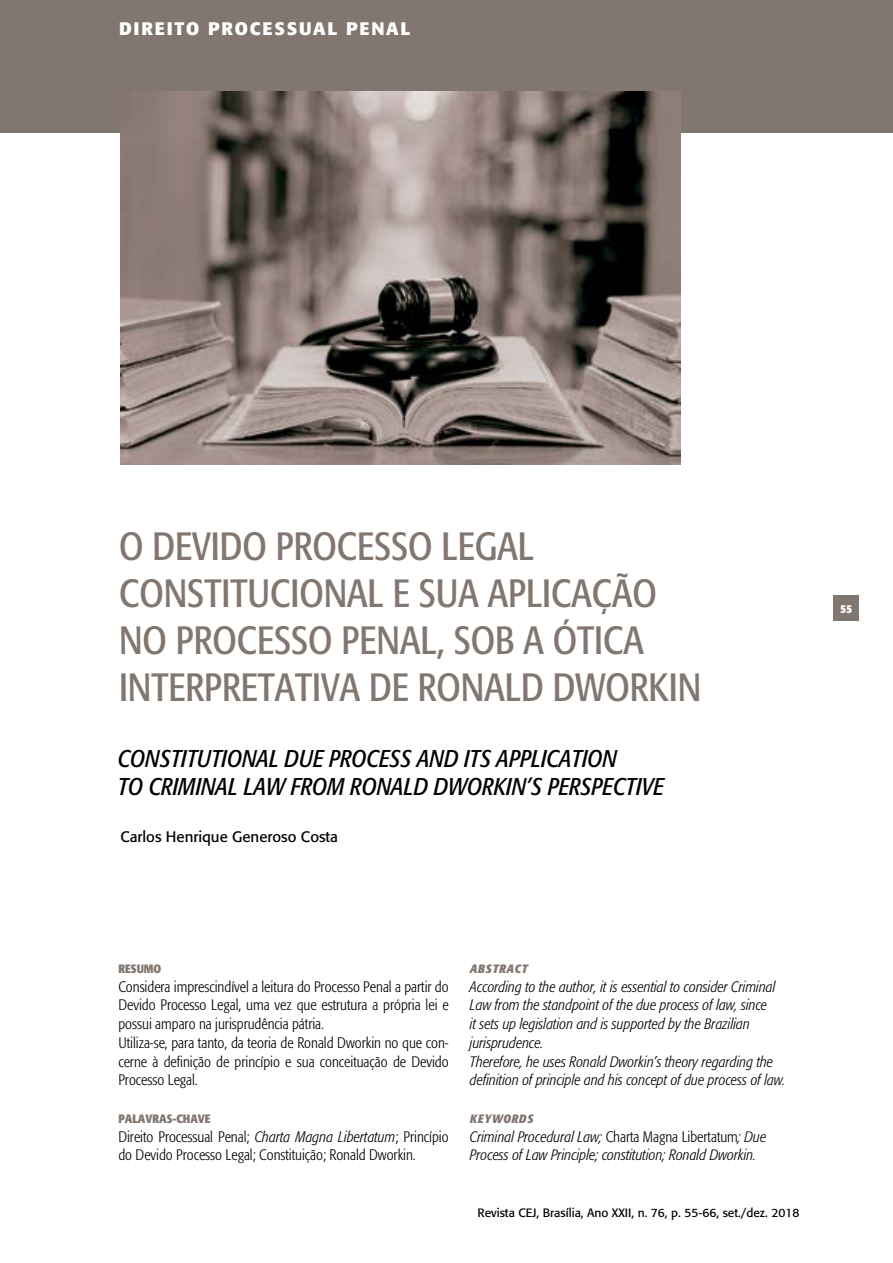
<style>
.page{position:relative;width:893px;height:1263px;background:#fff}
.page>*{position:absolute;margin:0;border:0;box-sizing:border-box;transform-origin:0 0}
.t1{font:condensed 39px/46.8px "Formata";color:#817670}
.t2{font:italic condensed 24px/28.8px "Formata";color:#000}
.t3{font:700 18px "Formata";letter-spacing:.1em;color:#fff}
.t4{font:300 condensed 15px/18.8px "Formata";color:#000}
.t5{font:italic 300 condensed 15px/18.8px "Formata";color:#000}
.t6{font:15px "Formata";color:#000}
.t7{font:12px "Formata";color:#000}
.t8{font:700 condensed 12px "Formata";color:#817670}
.t9{font:italic 700 condensed 12px "Formata";letter-spacing:.05em;color:#817670}
.t10{font:700 condensed 12px "Formata";color:#fff}
.s1{font-style:italic}
.s2{font-style:normal}
</style>
<div class="page">
<div style="left:833px;top:595px;width:26px;height:26px;background:#817670"></div>
<div style="left:0;top:0;width:893px;height:132px;background:#817670"></div>
<img style="left:120px;top:92px;width:560px;height:373px">
<p class="t3" style="left:119px;top:18px;width:293px">DIREITO PROCESSUAL PENAL</p>
<h1 class="t1" style="left:119px;top:523px;width:584px">O DEVIDO PROCESSO LEGAL<br>CONSTITUCIONAL E SUA APLICAÇÃO<br>NO PROCESSO PENAL, SOB A ÓTICA<br>INTERPRETATIVA DE RONALD DWORKIN</h1>
<h2 class="t2" style="left:118px;top:744px;width:548px">CONSTITUTIONAL DUE PROCESS AND ITS APPLICATION<br>TO CRIMINAL LAW FROM RONALD DWORKIN’S PERSPECTIVE</h2>
<p class="t6" style="left:120px;top:827px;width:219px">Carlos Henrique Generoso Costa</p>
<p class="t10" style="left:840px;top:601px;width:13px">55</p>
<p class="t8" style="left:118px;top:961px;width:44px">RESUMO</p>
<p class="t4" style="left:118px;top:977px;width:332px">Considera imprescindível a leitura do Processo Penal a partir do Devido Processo Legal, uma vez que estrutura a própria lei e possui amparo na jurisprudência pátria.<br>Utiliza-se, para tanto, da teoria de Ronald Dworkin no que con&shy;cerne à definição de princípio e sua conceituação de Devido Processo Legal.</p>
<p class="t8" style="left:118px;top:1111px;width:94px">PALAVRAS-CHAVE</p>
<p class="t4" style="left:118px;top:1127px;width:332px">Direito Processual Penal; <span class="s1">Charta Magna Libertatum</span>; Princípio do Devido Processo Legal; Constituição; Ronald Dworkin.</p>
<p class="t9" style="left:470px;top:961px;width:59px">ABSTRACT</p>
<p class="t5" style="left:470px;top:977px;width:317px">According to the author, it is essential to consider Criminal Law from the standpoint of the due process of law, since<br>it sets up legislation and is supported by the Brazilian jurisprudence.<br>Therefore, he uses Ronald Dworkin’s theory regarding the definition of principle and his concept of due process of law.</p>
<p class="t9" style="left:470px;top:1111px;width:65px">KEYWORDS</p>
<p class="t5" style="left:470px;top:1127px;width:298px">Criminal Procedural Law; <span class="s2">Charta Magna Libertatum</span>; Due<br>Process of Law Principle; constitution; Ronald Dworkin.</p>
<p class="t7" style="left:477px;top:1205px;width:323px">Revista CEJ, Brasília, Ano XXII, n. 76, p. 55-66, set./dez. 2018</p>
</div>
